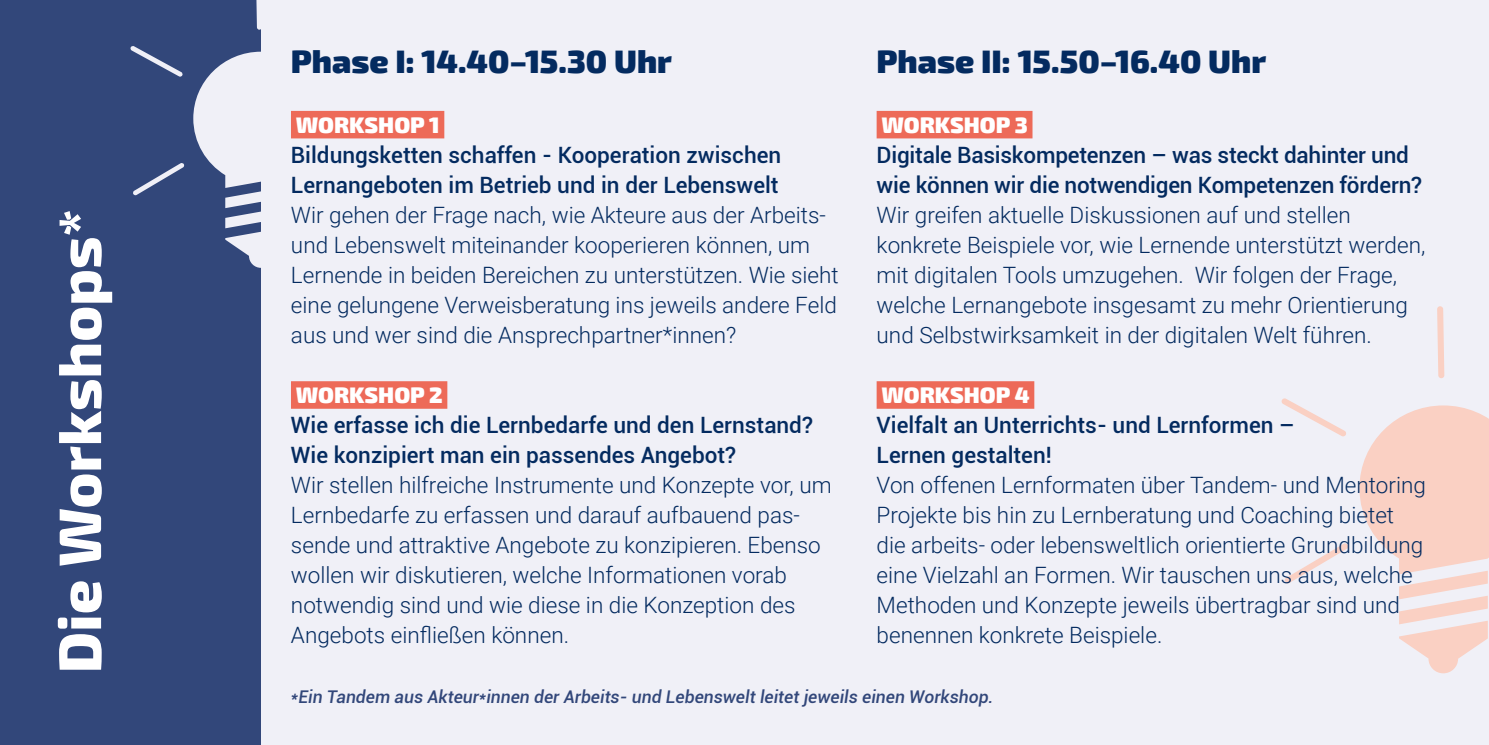
<style>
.page{position:relative;width:1489px;height:745px;background:#fff}
.page>*{position:absolute;margin:0;border:0;box-sizing:border-box;transform-origin:0 0}
.t1{font:800 60px "Exo 2";color:#fff}
.t2{font:900 32.5px "Exo 2";color:#042b60}
.t3{font:300 22.5px/30px "Roboto";color:#042b60}
.t4{font:500 22.5px/30px "Roboto";color:#042b60}
.t5{font:900 22.5px "Exo 2";color:#fff}
.t6{font:italic 500 17.5px "Roboto";color:#32477a}
</style>
<div class="page">
<div style="left:144px;top:0;width:1344px;height:744px;background:#f0f0f7"></div>
<svg style="left:1359px;top:405px;width:129px;height:268px"></svg>
<svg style="left:1284px;top:543px;width:64px;height:40px"></svg>
<svg style="left:1437px;top:306px;width:7px;height:72px"></svg>
<svg style="left:1281px;top:398px;width:65px;height:38px"></svg>
<div style="left:0;top:0;width:261px;height:744px;background:#32477a"></div>
<svg style="left:193px;top:52px;width:135px;height:216px"></svg>
<svg style="left:133px;top:163px;width:51px;height:32px"></svg>
<svg style="left:256px;top:0;width:5px;height:30px"></svg>
<svg style="left:130px;top:46px;width:53px;height:31px"></svg>
<div style="left:291px;top:111px;width:153px;height:27px;background:#ed6a58"></div>
<div style="left:291px;top:381px;width:156px;height:27px;background:#ed6a58"></div>
<div style="left:876px;top:111px;width:156px;height:27px;background:#ed6a58"></div>
<div style="left:876px;top:381px;width:158px;height:27px;background:#ed6a58"></div>
<h1 class="t1" style="left:33px;top:673px;width:465px;rotate:-90deg">Die Workshops*</h1>
<h2 class="t2" style="left:291px;top:35px;width:382px">Phase I: 14.40–15.30 Uhr</h2>
<p class="t5" style="left:296px;top:106px;width:145px">WORKSHOP 1</p>
<p class="t4" style="left:291px;top:139px;width:492px">Bildungsketten schaffen - Kooperation zwischen<br>Lernangeboten im Betrieb und in der Lebenswelt</p>
<p class="t3" style="left:291px;top:199px;width:549px">Wir gehen der Frage nach, wie Akteure aus der Arbeits&shy;und Lebenswelt miteinander kooperieren können, um Lernende in beiden Bereichen zu unterstützen. Wie sieht eine gelungene Verweisberatung ins jeweils andere Feld aus und wer sind die Ansprechpartner*innen?</p>
<p class="t5" style="left:296px;top:376px;width:148px">WORKSHOP 2</p>
<p class="t4" style="left:291px;top:409px;width:523px">Wie erfasse ich die Lernbedarfe und den Lernstand?<br>Wie konzipiert man ein passendes Angebot?</p>
<p class="t3" style="left:291px;top:469px;width:542px">Wir stellen hilfreiche Instrumente und Konzepte vor, um Lernbedarfe zu erfassen und darauf aufbauend pas&shy;sende und attraktive Angebote zu konzipieren. Ebenso wollen wir diskutieren, welche Informationen vorab notwendig sind und wie diese in die Konzeption des Angebots einfließen können.</p>
<h2 class="t2" style="left:876px;top:35px;width:391px">Phase II: 15.50–16.40 Uhr</h2>
<p class="t5" style="left:881px;top:106px;width:148px">WORKSHOP 3</p>
<p class="t4" style="left:876px;top:139px;width:547px">Digitale Basiskompetenzen – was steckt dahinter und wie können wir die notwendigen Kompetenzen fördern?</p>
<p class="t3" style="left:876px;top:199px;width:550px">Wir greifen aktuelle Diskussionen auf und stellen konkrete Beispiele vor, wie Lernende unterstützt werden, mit digitalen Tools umzugehen. Wir folgen der Frage, welche Lernangebote insgesamt zu mehr Orientierung und Selbstwirksamkeit in der digitalen Welt führen.</p>
<p class="t5" style="left:881px;top:376px;width:150px">WORKSHOP 4</p>
<p class="t4" style="left:876px;top:409px;width:419px">Vielfalt an Unterrichts- und Lernformen –<br>Lernen gestalten!</p>
<p class="t3" style="left:876px;top:469px;width:551px">Von offenen Lernformaten über Tandem- und Mentoring Projekte bis hin zu Lernberatung und Coaching bietet die arbeits- oder lebensweltlich orientierte Grundbildung eine Vielzahl an Formen. Wir tauschen uns aus, welche Methoden und Konzepte jeweils übertragbar sind und benennen konkrete Beispiele.</p>
<p class="t6" style="left:291px;top:684px;width:704px">*Ein Tandem aus Akteur*innen der Arbeits- und Lebenswelt leitet jeweils einen Workshop.</p>
</div>
